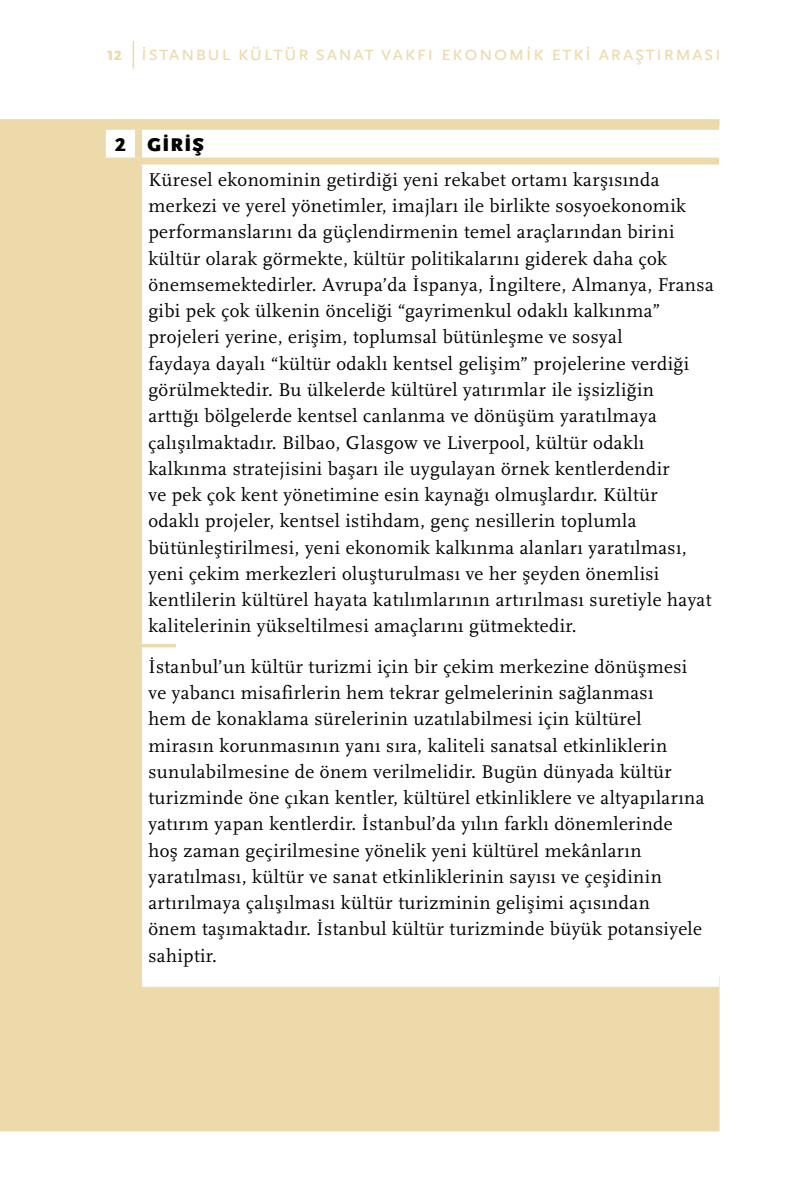
<style>
.page{position:relative;width:794px;height:1191px;background:#fff}
.page>*{position:absolute;margin:0;border:0;box-sizing:border-box;transform-origin:0 0}
.t1{font:21.18px "Scala Sans Pro";letter-spacing:.04em;color:#eddaab}
.t2{font:19.25px/26.2px "Scala";letter-spacing:.02em;color:#000}
.t3{font:900 19.25px "Scala Sans Pro";letter-spacing:.06em;color:#000}
.s1{font-weight:900;font-size:14px}
.s2{font-style:inherit}
</style>
<div class="page">
<svg style="left:133px;top:41px;width:1px;height:27px"></svg>
<div style="left:1px;top:120px;width:717px;height:1010px;background:#eddaab"></div>
<div style="left:106px;top:126px;width:614px;height:839px;background:#fff"></div>
<svg style="left:106px;top:165px;width:29px;height:800px"></svg>
<div style="left:99px;top:123px;width:39px;height:7px;background:#eddaab"></div>
<div style="left:99px;top:158px;width:39px;height:7px;background:#eddaab"></div>
<div style="left:99px;top:643px;width:43px;height:7px;background:#eddaab"></div>
<div style="left:138px;top:123px;width:581px;height:7px;background:#eddaab"></div>
<div style="left:135px;top:130px;width:7px;height:28px;background:#eddaab"></div>
<div style="left:138px;top:158px;width:581px;height:7px;background:#eddaab"></div>
<div style="left:135px;top:165px;width:7px;height:478px;background:#eddaab"></div>
<div style="left:135px;top:650px;width:7px;height:322px;background:#eddaab"></div>
<div style="left:142px;top:636px;width:577px;height:21px;background:#fff"></div>
<div style="left:142px;top:965px;width:577px;height:21px;background:#fff"></div>
<hr style="left:103px;top:644px;width:73px;height:3px;background:#eddaab">
<p class="t1" style="left:107px;top:40px;width:616px"><span class="s1">12</span> istanbul kültür sanat vakfı ekonomik etki araştırması</p>
<p class="t3" style="left:115px;top:133px;width:91px"><span class="s2">2</span> GİRİŞ</p>
<p class="t2" style="left:148px;top:167px;width:567px">Küresel ekonominin getirdiği yeni rekabet ortamı karşısında merkezi ve yerel yönetimler, imajları ile birlikte sosyoekonomik performanslarını da güçlendirmenin temel araçlarından birini kültür olarak görmekte, kültür politikalarını giderek daha çok önemsemektedirler. Avrupa’da İspanya, İngiltere, Almanya, Fransa gibi pek çok ülkenin önceliği “gayrimenkul odaklı kalkınma” projeleri yerine, erişim, toplumsal bütünleşme ve sosyal<br>faydaya dayalı “kültür odaklı kentsel gelişim” projelerine verdiği görülmektedir. Bu ülkelerde kültürel yatırımlar ile işsizliğin<br>arttığı bölgelerde kentsel canlanma ve dönüşüm yaratılmaya çalışılmaktadır. Bilbao, Glasgow ve Liverpool, kültür odaklı kalkınma stratejisini başarı ile uygulayan örnek kentlerdendir<br>ve pek çok kent yönetimine esin kaynağı olmuşlardır. Kültür<br>odaklı projeler, kentsel istihdam, genç nesillerin toplumla bütünleştirilmesi, yeni ekonomik kalkınma alanları yaratılması, yeni çekim merkezleri oluşturulması ve her şeyden önemlisi kentlilerin kültürel hayata katılımlarının artırılması suretiyle hayat kalitelerinin yükseltilmesi amaçlarını gütmektedir.</p>
<p class="t2" style="left:148px;top:653px;width:557px">İstanbul’un kültür turizmi için bir çekim merkezine dönüşmesi ve yabancı misafirlerin hem tekrar gelmelerinin sağlanması<br>hem de konaklama sürelerinin uzatılabilmesi için kültürel mirasın korunmasının yanı sıra, kaliteli sanatsal etkinliklerin sunulabilmesine de önem verilmelidir. Bugün dünyada kültür turizminde öne çıkan kentler, kültürel etkinliklere ve altyapılarına yatırım yapan kentlerdir. İstanbul’da yılın farklı dönemlerinde hoş zaman geçirilmesine yönelik yeni kültürel mekânların yaratılması, kültür ve sanat etkinliklerinin sayısı ve çeşidinin artırılmaya çalışılması kültür turizminin gelişimi açısından<br>önem taşımaktadır. İstanbul kültür turizminde büyük potansiyele sahiptir.</p>
</div>
